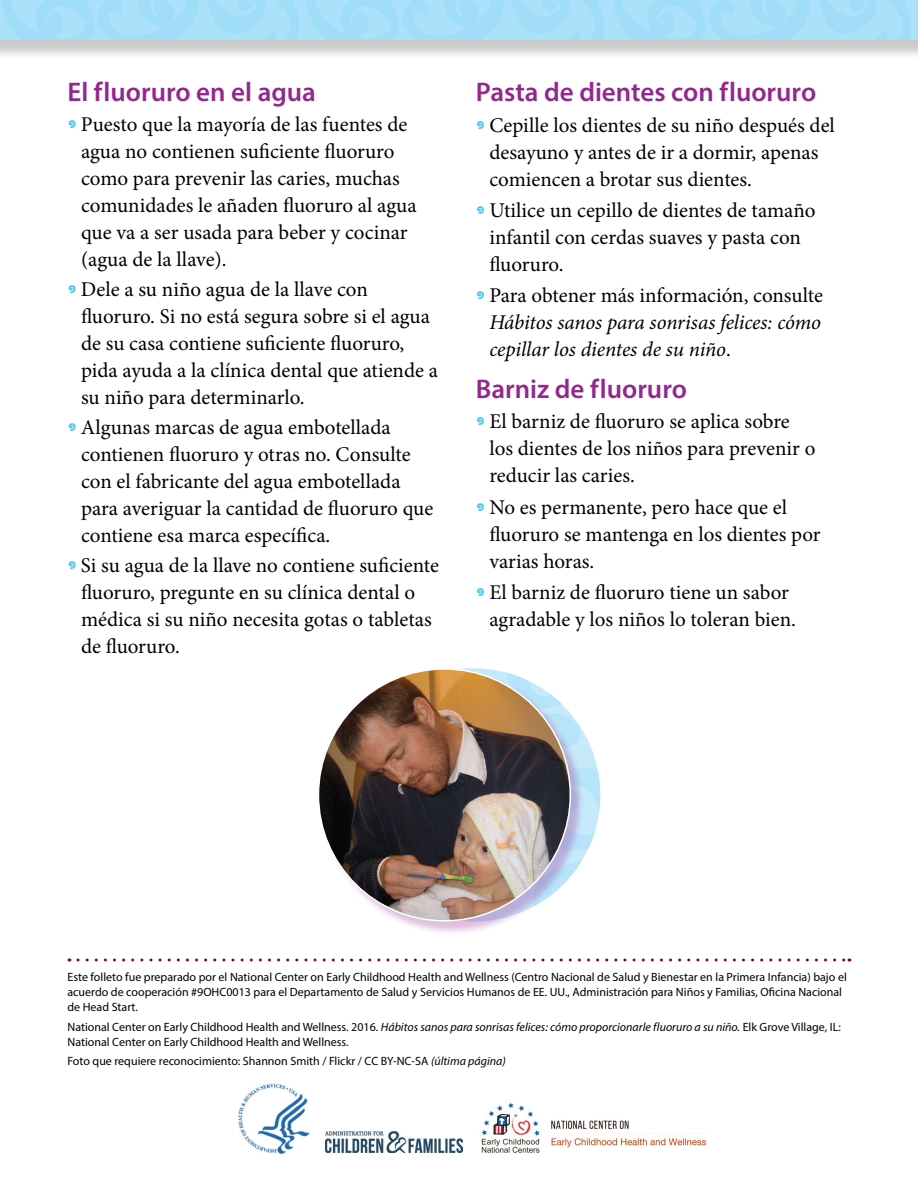
<style>
.page{position:relative;width:918px;height:1188px;background:#fff}
.page>*{position:absolute;margin:0;border:0;box-sizing:border-box;transform-origin:0 0}
.Head{font:600 27px "Myriad Pro";color:#93278f}
.Level_1_bullet_text{font:21px/27px "Minion Pro";color:#000}
.Level_1_bullet_text-2{font:italic 21px/27px "Minion Pro";letter-spacing:-.005em;color:#000;text-align:justify}
.Attribution_text{font:12px/15px "Myriad Pro";color:#000}
.s1{font-family:"Giddyup Std";font-size:45px;color:#44c8f5}
.s2{font-family:"Giddyup Std";font-style:normal;font-size:45px;color:#44c8f5}
.s3{font-style:normal}
.s4{font-style:italic}
</style>
<div class="page">
<svg style="left:78px;top:959px;width:772px;height:3px"></svg>
<svg style="left:462px;top:668px;width:138px;height:187px"></svg>
<div style="left:0;top:0;width:918px;height:60px;background:#000;opacity:.3"></div>
<div style="left:0;top:0;width:918px;height:40px;background:#abe1f9"></div>
<svg style="left:208px;top:0;width:91px;height:40px"></svg>
<svg style="left:2px;top:0;width:196px;height:40px"></svg>
<svg style="left:512px;top:0;width:92px;height:40px"></svg>
<svg style="left:307px;top:0;width:196px;height:40px"></svg>
<svg style="left:819px;top:0;width:91px;height:40px"></svg>
<svg style="left:613px;top:0;width:197px;height:40px"></svg>
<div style="left:320px;top:670px;width:265px;height:266px;background:#93278f;opacity:.3"></div>
<img style="left:318px;top:669px;width:252px;height:252px;border-radius:126px">
<img style="left:239px;top:1083px;width:70px;height:71px">
<img style="left:325px;top:1131px;width:137px;height:21px">
<img style="left:481px;top:1102px;width:225px;height:51px">
<h3 class="Head" style="left:68px;top:75px;width:250px">El fluoruro en el agua</h3>
<p class="Level_1_bullet_text" style="left:81px;top:111px;width:337px;text-indent:-14px"><span class="s1">•</span> Puesto que la mayoría de las fuentes de agua no contienen suficiente fluoruro como para prevenir las caries, muchas comunidades le añaden fluoruro al agua que va a ser usada para beber y cocinar (agua de la llave).</p>
<p class="Level_1_bullet_text" style="left:81px;top:276px;width:359px;text-indent:-14px"><span class="s1">•</span> Dele a su niño agua de la llave con fluoruro. Si no está segura sobre si el agua de su casa contiene suficiente fluoruro, pida ayuda a la clínica dental que atiende a su niño para determinarlo.</p>
<p class="Level_1_bullet_text" style="left:81px;top:414px;width:354px;text-indent:-14px"><span class="s1">•</span> Algunas marcas de agua embotellada contienen fluoruro y otras no. Consulte con el fabricante del agua embotellada para averiguar la cantidad de fluoruro que contiene esa marca específica.</p>
<p class="Level_1_bullet_text" style="left:81px;top:552px;width:360px;text-indent:-14px"><span class="s1">•</span> Si su agua de la llave no contiene suficiente fluoruro, pregunte en su clínica dental o médica si su niño necesita gotas o tabletas de fluoruro.</p>
<h3 class="Head" style="left:476px;top:75px;width:342px">Pasta de dientes con fluoruro</h3>
<p class="Level_1_bullet_text" style="left:489px;top:112px;width:347px;text-indent:-14px"><span class="s1">•</span> Cepille los dientes de su niño después del desayuno y antes de ir a dormir, apenas comiencen a brotar sus dientes.</p>
<p class="Level_1_bullet_text" style="left:489px;top:197px;width:328px;text-indent:-14px"><span class="s1">•</span> Utilice un cepillo de dientes de tamaño infantil con cerdas suaves y pasta con fluoruro.</p>
<p class="Level_1_bullet_text-2" style="left:489px;top:282px;width:335px;text-indent:-14px"><span class="s2">•</span> <span class="s3">Para obtener más información, consulte </span>Hábitos sanos para sonrisas felices: cómo cepillar los dientes de su niño<span class="s3">.</span></p>
<h3 class="Head" style="left:476px;top:372px;width:213px">Barniz de fluoruro</h3>
<p class="Level_1_bullet_text" style="left:489px;top:408px;width:328px;text-indent:-14px"><span class="s1">•</span> El barniz de fluoruro se aplica sobre los dientes de los niños para prevenir o reducir las caries.</p>
<p class="Level_1_bullet_text" style="left:489px;top:494px;width:333px;text-indent:-14px"><span class="s1">•</span> No es permanente, pero hace que el fluoruro se mantenga en los dientes por varias horas.</p>
<p class="Level_1_bullet_text" style="left:489px;top:579px;width:308px;text-indent:-14px"><span class="s1">•</span> El barniz de fluoruro tiene un sabor agradable y los niños lo toleran bien.</p>
<p class="Attribution_text" style="left:68px;top:969px;width:781px">Este folleto fue preparado por el National Center on Early Childhood Health and Wellness (Centro Nacional de Salud y Bienestar en la Primera Infancia) bajo el acuerdo de cooperación #9OHC0013 para el Departamento de Salud y Servicios Humanos de EE. UU., Administración para Niños y Familias, Oficina Nacional de Head Start.</p>
<p class="Attribution_text" style="left:68px;top:1019px;width:775px">National Center on Early Childhood Health and Wellness. 2016. <span class="s4">Hábitos sanos para sonrisas felices: cómo proporcionarle fluoruro a su niño.</span> Elk Grove Village, IL:<br>National Center on Early Childhood Health and Wellness.</p>
<p class="Attribution_text" style="left:68px;top:1053px;width:440px">Foto que requiere reconocimiento: Shannon Smith / Flickr / CC BY-NC-SA <span class="s4">(última página)</span></p>
</div>
